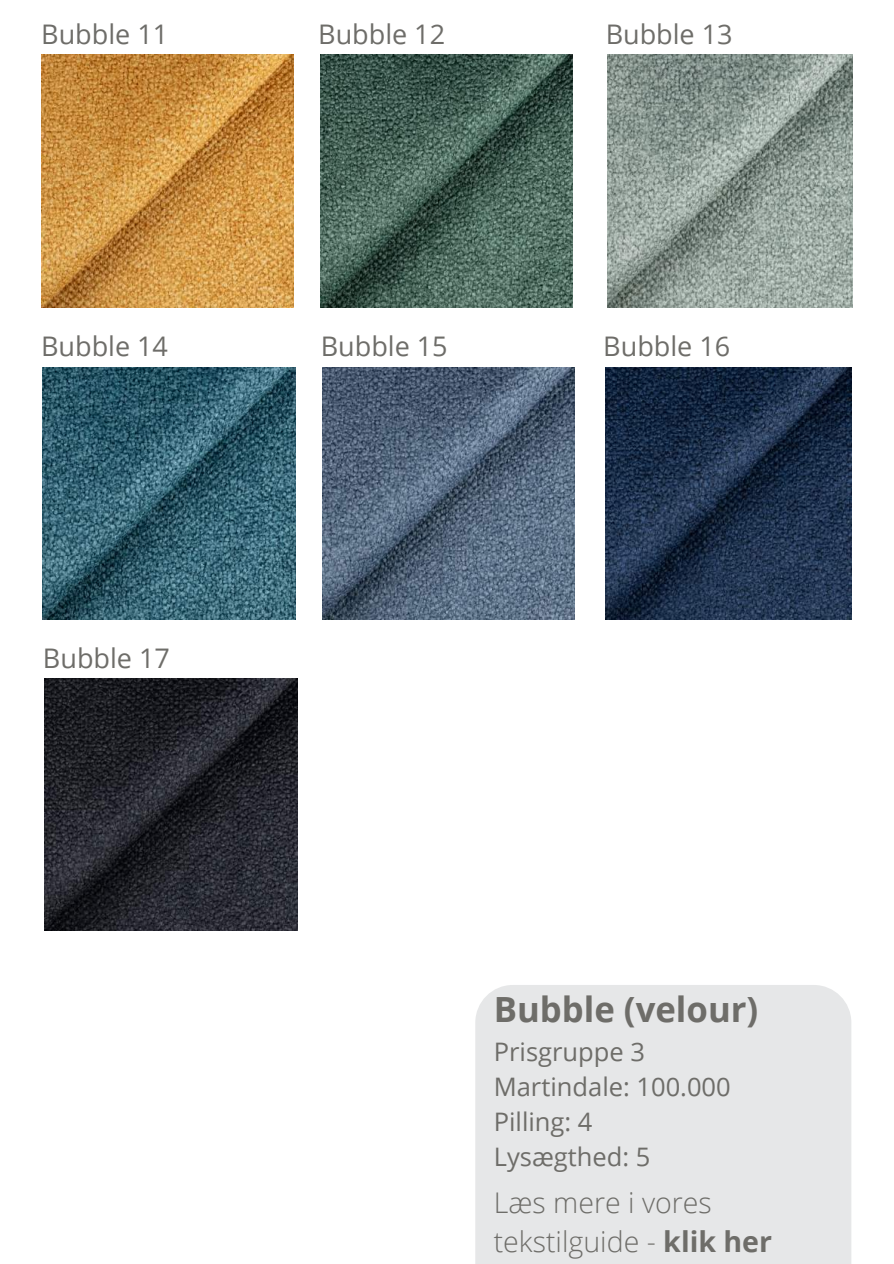
<style>
.page{position:relative;width:894px;height:1264px;background:#fff}
.page>*{position:absolute;margin:0;border:0;box-sizing:border-box;transform-origin:0 0}
.t1{font:700 34.65px "Open Sans";color:#6e6d69}
.t2{font:300 28.5px/39.3px "Open Sans";color:#6e6d69}
.t3{font:27px "Open Sans";color:#6e6d69}
.t4{font:25.5px/34.8px "Open Sans";color:#6e6d69}
.s1{font-weight:700}
</style>
<div class="page">
<img style="left:321px;top:55px;width:252px;height:252px">
<img style="left:41px;top:55px;width:252px;height:252px">
<img style="left:607px;top:55px;width:245px;height:252px">
<img style="left:45px;top:678px;width:252px;height:252px">
<img style="left:43px;top:367px;width:252px;height:252px">
<img style="left:322px;top:367px;width:252px;height:252px">
<img style="left:605px;top:367px;width:245px;height:252px">
<div style="left:475px;top:985px;width:376px;height:278px;background:#e6e7e8"></div>
<p class="t3" style="left:41px;top:15px;width:128px">Bubble 11</p>
<p class="t3" style="left:318px;top:15px;width:128px">Bubble 12</p>
<p class="t3" style="left:605px;top:15px;width:128px">Bubble 13</p>
<p class="t3" style="left:41px;top:327px;width:128px">Bubble 14</p>
<p class="t3" style="left:321px;top:327px;width:128px">Bubble 15</p>
<p class="t3" style="left:603px;top:327px;width:128px">Bubble 16</p>
<p class="t3" style="left:43px;top:639px;width:128px">Bubble 17</p>
<p class="t1" style="left:493px;top:984px;width:266px">Bubble (velour)</p>
<p class="t4" style="left:493px;top:1033px;width:238px">Prisgruppe 3<br>Martindale: 100.000<br>Pilling: 4<br>Lysægthed: 5</p>
<p class="t2" style="left:493px;top:1181px;width:280px">Læs mere i vores tekstilguide - <span class="s1">klik her</span></p>
</div>
